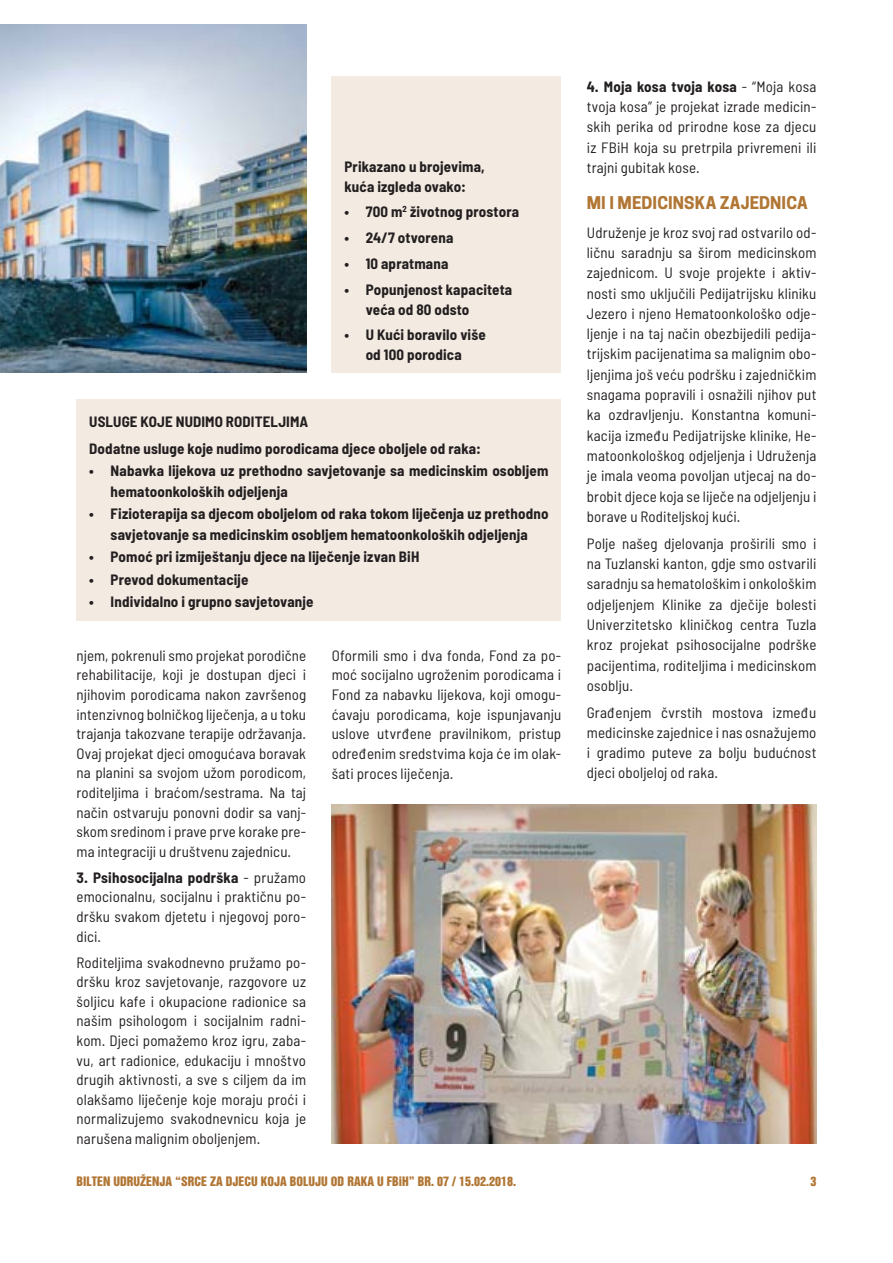
<style>
.page{position:relative;width:893px;height:1263px;background:#fff}
.page>*{position:absolute;margin:0;border:0;box-sizing:border-box;transform-origin:0 0}
.t1{font:700 16.5px "Cooper Hewitt";letter-spacing:.005em;color:#b17634}
.t2{font:semi-condensed 15px/19.6px "Barlow";letter-spacing:.01em;color:#231f20;text-align:justify}
.t3{font:700 semi-condensed 15px/19.5px "Barlow";letter-spacing:.01em;color:#231f20}
.t4{font:12px "H Sans Inserat";color:#b17634}
.s1{font-weight:700}
</style>
<div class="page">
<div style="left:332px;top:77px;width:229px;height:296px;background:#f3eae1"></div>
<img style="left:332px;top:804px;width:484px;height:340px">
<img style="left:0;top:24px;width:306px;height:349px">
<div style="left:77px;top:399px;width:484px;height:221px;background:#f3eae1"></div>
<p class="t3" style="left:344px;top:157px;width:142px">Prikazano u brojevima, kuća izgleda ovako:</p>
<p class="t3" style="left:344px;top:202px;width:176px">• 700 m<sup>2</sup> životnog prostora</p>
<p class="t3" style="left:344px;top:228px;width:110px">• 24/7 otvorena</p>
<p class="t3" style="left:344px;top:254px;width:106px">• 10 apratmana</p>
<p class="t3" style="left:366px;top:280px;width:148px;text-indent:-21px">• Popunjenost kapaciteta veća od 80 odsto</p>
<p class="t3" style="left:344px;top:325px;width:143px;text-align:center">• U Kući boravilo više od 100 porodica</p>
<p class="t3" style="left:89px;top:408px;width:393px;line-height:26.8px">USLUGE KOJE NUDIMO RODITELJIMA<br>Dodatne usluge koje nudimo porodicama djece oboljele od raka:</p>
<p class="t3" style="left:111px;top:460px;width:439px;line-height:20.4px;text-indent:-21px">• Nabavka lijekova uz prethodno savjetovanje sa medicinskim osobljem hematoonkoloških odjeljenja</p>
<p class="t3" style="left:89px;top:503px;width:461px;line-height:20.4px;text-align:center">• Fizioterapija sa djecom oboljelom od raka tokom liječenja uz prethodno savjetovanje sa medicinskim osobljem hematoonkoloških odjeljenja</p>
<p class="t3" style="left:89px;top:547px;width:331px">• Pomoć pri izmiještanju djece na liječenje izvan BiH</p>
<p class="t3" style="left:89px;top:569px;width:161px">• Prevod dokumentacije</p>
<p class="t3" style="left:89px;top:592px;width:226px">• Individalno i grupno savjetovanje</p>
<p class="t2" style="left:332px;top:645px;width:231px">Oformili smo i dva fonda, Fond za po&shy;moć socijalno ugroženim porodicama i Fond za nabavku lijekova, koji omogu&shy;ćavaju porodicama, koje ispunjavanju uslove utvrđene pravilnikom, pristup određenim sredstvima koja će im olak&shy;šati proces liječenja.</p>
<p class="t2" style="left:77px;top:645px;width:231px">njem, pokrenuli smo projekat porodične rehabilitacije, koji je dostupan djeci i njihovim porodicama nakon završenog intenzivnog bolničkog liječenja, a u toku trajanja takozvane terapije održavanja.<br>Ovaj projekat djeci omogućava boravak na planini sa svojom užom porodicom, roditeljima i braćom/sestrama. Na taj način ostvaruju ponovni dodir sa vanj&shy;skom sredinom i prave prve korake pre&shy;ma integraciji u društvenu zajednicu.</p>
<p class="t2" style="left:77px;top:867px;width:231px"><span class="s1">3. Psihosocijalna podrška</span> - pružamo emocionalnu, socijalnu i praktičnu po&shy;dršku svakom djetetu i njegovoj poro&shy;dici.</p>
<p class="t2" style="left:77px;top:952px;width:231px">Roditeljima svakodnevno pružamo po&shy;dršku kroz savjetovanje, razgovore uz šoljicu kafe i okupacione radionice sa našim psihologom i socijalnim radni&shy;kom. Djeci pomažemo kroz igru, zaba&shy;vu, art radionice, edukaciju i mnoštvo drugih aktivnosti, a sve s ciljem da im olakšamo liječenje koje moraju proći i normalizujemo svakodnevnicu koja je narušena malignim oboljenjem.</p>
<p class="t2" style="left:587px;top:76px;width:231px;line-height:20.2px"><span class="s1">4. Moja kosa tvoja kosa</span> - “Moja kosa tvoja kosa” je projekat izrade medicin&shy;skih perika od prirodne kose za djecu iz FBiH koja su pretrpila privremeni ili trajni gubitak kose.</p>
<p class="t1" style="left:587px;top:193px;width:222px">MI I MEDICINSKA ZAJEDNICA</p>
<p class="t2" style="left:587px;top:222px;width:231px;line-height:20.2px">Udruženje je kroz svoj rad ostvarilo od&shy;ličnu saradnju sa širom medicinskom zajednicom. U svoje projekte i aktiv&shy;nosti smo uključili Pedijatrijsku kliniku Jezero i njeno Hematoonkološko odje&shy;ljenje i na taj način obezbijedili pedija&shy;trijskim pacijenatima sa malignim obo&shy;ljenjima još veću podršku i zajedničkim snagama popravili i osnažili njihov put ka ozdravljenju. Konstantna komuni&shy;kacija između Pedijatrijske klinike, He&shy;matoonkološkog odjeljenja i Udruženja je imala veoma povoljan utjecaj na do&shy;brobit djece koja se liječe na odjeljenju i borave u Roditeljskoj kući.</p>
<p class="t2" style="left:587px;top:533px;width:231px;line-height:20.2px">Polje našeg djelovanja proširili smo i na Tuzlanski kanton, gdje smo ostvarili saradnju sa hematološkim i onkološkim odjeljenjem Klinike za dječije bolesti Univerzitetsko kliničkog centra Tuzla kroz projekat psihosocijalne podrške pacijentima, roditeljima i medicinskom osoblju.</p>
<p class="t2" style="left:587px;top:702px;width:231px;line-height:20.2px">Građenjem čvrstih mostova između medicinske zajednice i nas osnažujemo i gradimo puteve za bolju budućnost djeci oboljeloj od raka.</p>
<p class="t4" style="left:77px;top:1174px;width:441px">BILTEN UDRU@ENJA “SRCE ZA DJECU KOJA BOLUJU OD RAKA U FBiH” BR. 07 / 15.02.2018.</p>
<p class="t4" style="left:810px;top:1174px;width:7px">3</p>
</div>
